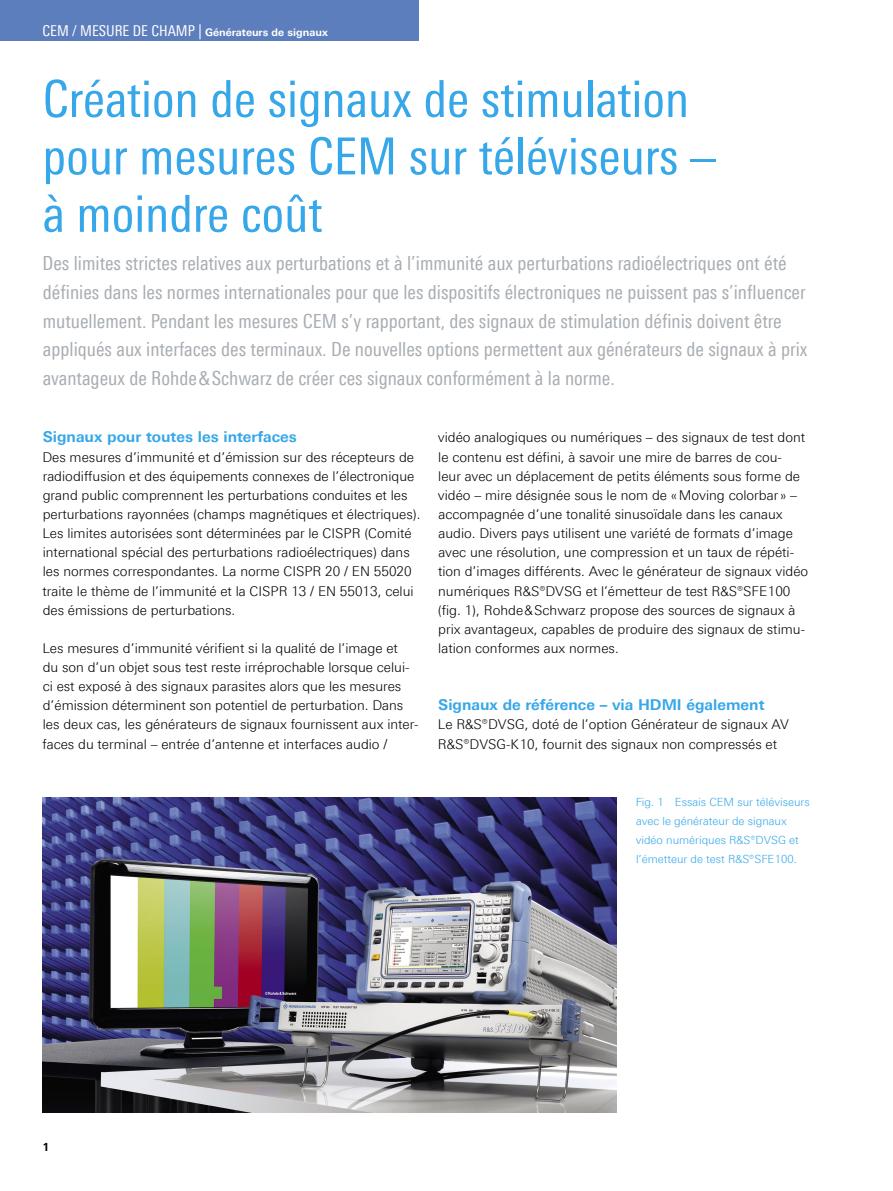
<style>
.page{position:relative;width:893px;height:1191px;background:#fff}
.page>*{position:absolute;margin:0;border:0;box-sizing:border-box;transform-origin:0 0}
._01_Titel_klein{font:51px/57.4px "Linotype Univers 420 Cn";color:#36a7e9}
._02_Einleitung_klein{font:19.5px/28.7px "Linotype Univers 420 Cn";color:#a9aeb3}
._03_Überschrift_1{font:700 15px "Linotype Univers 630";color:#36a7e9}
._04_Fließtext{font:300 13.5px/19.2px "Linotype Univers 330";color:#000}
._04_Fließtext_oAo{font:300 13.5px/19.2px "Linotype Univers 330";color:#000}
.Bildlegende{font:300 11.25px/19.2px "Linotype Univers 330";color:#36a7e9}
.Pagina{font:700 11.25px "Linotype Univers 630";color:#000}
.Rubrik_libü{font:700 10.5px "Linotype Univers 630";color:#fff}
.s1{font-family:"Linotype Univers 420 Cn";font-weight:400;font-size:15px}
</style>
<div class="page">
<img style="left:43px;top:797px;width:574px;height:315px">
<div style="left:0;top:0;width:419px;height:40px;background:#5d7ebc"></div>
<p class="Rubrik_libü" style="left:43px;top:26px;width:287px"><span class="s1">CEM / MESURE DE CHAMP |</span> Générateurs de signaux</p>
<p class="_01_Titel_klein" style="left:43px;top:70px;width:674px">Création de signaux de stimulation pour mesures CEM sur téléviseurs – à moindre coût</p>
<p class="_02_Einleitung_klein" style="left:43px;top:249px;width:766px">Des limites strictes relatives aux perturbations et à l’immunité aux perturbations radioélectriques ont été définies dans les normes internationales pour que les dispositifs électroniques ne puissent pas s’influencer mutuellement. Pendant les mesures CEM s’y rapportant, des signaux de stimulation définis doivent être appliqués aux interfaces des terminaux. De nouvelles options permettent aux générateurs de signaux à prix avantageux de Rohde&amp;Schwarz de créer ces signaux conformément à la norme.</p>
<p class="_03_Überschrift_1" style="left:43px;top:428px;width:256px">Signaux pour toutes les interfaces</p>
<p class="_04_Fließtext_oAo" style="left:42px;top:447px;width:380px">Des mesures d’immunité et d’émission sur des récepteurs de radiodiffusion et des équipements connexes de l’électronique grand public comprennent les perturbations conduites et les perturbations rayonnées (champs magnétiques et électriques).<br>Les limites autorisées sont déterminées par le CISPR (Comité international spécial des perturbations radioélectriques) dans les normes correspondantes. La norme CISPR 20 / EN 55020 traite le thème de l’immunité et la CISPR 13 / EN 55013, celui des émissions de perturbations.</p>
<p class="_04_Fließtext" style="left:42px;top:638px;width:378px">Les mesures d’immunité vérifient si la qualité de l’image et<br>du son d’un objet sous test reste irréprochable lorsque celui&shy;ci est exposé à des signaux parasites alors que les mesures d’émission déterminent son potentiel de perturbation. Dans les deux cas, les générateurs de signaux fournissent aux inter&shy;faces du terminal – entrée d’antenne et interfaces audio /</p>
<p class="_04_Fließtext" style="left:438px;top:428px;width:372px">vidéo analogiques ou numériques – des signaux de test dont le contenu est défini, à savoir une mire de barres de cou-<br>leur avec un déplacement de petits éléments sous forme de vidéo – mire désignée sous le nom de «Moving colorbar » – accompagnée d’une tonalité sinusoïdale dans les canaux audio. Divers pays utilisent une variété de formats d’image avec une résolution, une compression et un taux de répéti&shy;tion d’images différents. Avec le générateur de signaux vidéo numériques R&amp;S®DVSG et l’émetteur de test R&amp;S®SFE100 (fig. 1), Rohde&amp;Schwarz propose des sources de signaux à prix avantageux, capables de produire des signaux de stimu&shy;lation conformes aux normes.</p>
<p class="_03_Überschrift_1" style="left:438px;top:696px;width:328px">Signaux de référence – via HDMI également</p>
<p class="_04_Fließtext_oAo" style="left:438px;top:715px;width:353px">Le R&amp;S®DVSG, doté de l’option Générateur de signaux AV<br>R&amp;S®DVSG-K10, fournit des signaux non compressés et</p>
<p class="Bildlegende" style="left:636px;top:792px;width:176px">Fig. 1 Essais CEM sur téléviseurs avec le générateur de signaux vidéo numériques R&amp;S®DVSG et l’émetteur de test R&amp;S®SFE100.</p>
<p class="Pagina" style="left:42px;top:1139px;width:9px">1</p>
</div>
